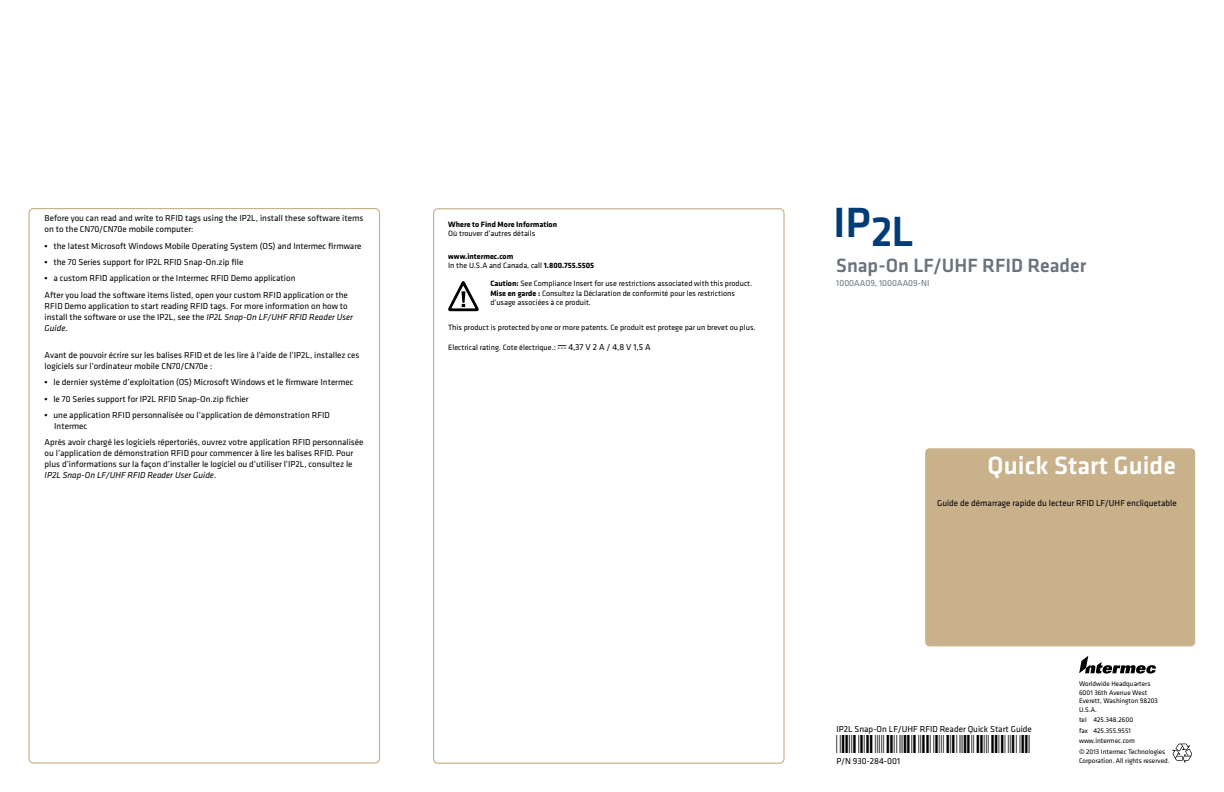
<style>
.page{position:relative;width:1224px;height:792px;background:#fff}
.page>*{position:absolute;margin:0;border:0;box-sizing:border-box;transform-origin:0 0}
.t1{font:500 43.8px "Klavika";color:#003d78}
.t2{font:500 25.9px "Klavika";color:#fff}
.t3{font:500 19.9px "Klavika";color:#6a737b}
.t4{font:9px/11px "Klavika";color:#000}
.t5{font:9px "Klavika";color:#6a737b}
.t6{font:8px/9.6px "Klavika";color:#000}
.t7{font:700 8px/9.6px "Klavika";color:#000}
.t8{font:7px/8.5px "Klavika";color:#000}
.s1{font-weight:700}
.s2{font-style:italic}
.s3{font-weight:400}
.s4{font-size:9px}
</style>
<div class="page">
<svg style="left:29px;top:208px;width:756px;height:556px"></svg>
<div style="left:925px;top:448px;width:270px;height:198px;background:#c8b18b;border-radius:4px"></div>
<svg style="left:1079px;top:656px;width:77px;height:18px"></svg>
<svg style="left:1172px;top:744px;width:20px;height:19px"></svg>
<svg style="left:448px;top:281px;width:31px;height:30px"></svg>
<svg style="left:558px;top:346px;width:8px;height:3px"></svg>
<p class="t4" style="left:45px;top:213px;width:320px">Before you can read and write to RFID tags using the IP2L, install these software items on to the CN70/CN70e mobile computer:</p>
<p class="t4" style="left:45px;top:240px;width:318px"><span class="s1">•</span> the latest Microsoft Windows Mobile Operating System (OS) and Intermec firmware</p>
<p class="t4" style="left:45px;top:256px;width:200px"><span class="s1">•</span> the 70 Series support for IP2L RFID Snap-On.zip file</p>
<p class="t4" style="left:45px;top:270px;width:305px;line-height:16.4px"><span class="s1">•</span> a custom RFID application or the Intermec RFID Demo application<br>After you load the software items listed, open your custom RFID application or the</p>
<p class="t4" style="left:45px;top:300px;width:310px">RFID Demo application to start reading RFID tags. For more information on how to install the software or use the IP2L, see the <span class="s2">IP2L Snap-On LF/UHF RFID Reader User<br>Guide</span>.</p>
<p class="t4" style="left:45px;top:349px;width:316px">Avant de pouvoir écrire sur les balises RFID et de les lire à l’aide de l’IP2L, installez ces logiciels sur l’ordinateur mobile CN70/CN70e :</p>
<p class="t4" style="left:45px;top:376px;width:310px"><span class="s1">•</span> le dernier système d’exploitation (OS) Microsoft Windows et le firmware Intermec</p>
<p class="t4" style="left:45px;top:393px;width:206px"><span class="s1">•</span> le 70 Series support for IP2L RFID Snap-On.zip fichier</p>
<p class="t4" style="left:54px;top:409px;width:277px;text-indent:-10px"><span class="s1">•</span> une application RFID personnalisée ou l’application de démonstration RFID<br>Intermec</p>
<p class="t4" style="left:45px;top:436px;width:320px">Après avoir chargé les logiciels répertoriés, ouvrez votre application RFID personnalisée ou l’application de démonstration RFID pour commencer à lire les balises RFID. Pour plus d’informations sur la façon d’installer le logiciel ou d’utiliser l’IP2L, consultez le <span class="s2">IP2L Snap-On LF/UHF RFID Reader User Guide</span>.</p>
<p class="t7" style="left:448px;top:219px;width:110px">Where to Find More Information</p>
<p class="t6" style="left:448px;top:228px;width:89px">Où trouver d’autres détails</p>
<p class="t7" style="left:448px;top:251px;width:148px">www.intermec.com<br><span class="s3">In the U.S.A and Canada, call</span> 1.800.755.5505</p>
<p class="t6" style="left:490px;top:279px;width:263px"><span class="s1">Caution:</span> See Compliance Insert for use restrictions associated with this product.<br><span class="s1">Mise en garde :</span> Consultez la Déclaration de conformité pour les restrictions d’usage associées à ce produit.</p>
<p class="t6" style="left:448px;top:322px;width:309px">This product is protected by one or more patents. Ce produit est protege par un brevet ou plus.</p>
<p class="t6" style="left:448px;top:343px;width:109px">Electrical rating. Cote électrique.<span class="s4">:</span></p>
<p class="t4" style="left:568px;top:342px;width:84px">4,37 V 2 A / 4,8 V 1,5 A</p>
<h1 class="t1" style="left:833px;top:198px;width:82px">IP2L</h1>
<h3 class="t3" style="left:836px;top:252px;width:252px">Snap-On LF/UHF RFID Reader</h3>
<p class="t5" style="left:836px;top:277px;width:95px">1000AA09, 1000AA09-NI</p>
<h2 class="t2" style="left:988px;top:448px;width:190px">Quick Start Guide</h2>
<p class="t4" style="left:937px;top:497px;width:241px">Guide de démarrage rapide du lecteur RFID LF/UHF encliquetable</p>
<p class="t4" style="left:836px;top:723px;width:197px">IP2L Snap-On LF/UHF RFID Reader Quick Start Guide</p>
<p class="t4" style="left:836px;top:755px;width:65px">P/N 930-284-001</p>
<p class="t8" style="left:1079px;top:679px;width:80px">Worldwide Headquarters<br>6001 36th Avenue West<br>Everett, Washington 98203<br>U.S.A.</p>
<p class="t8" style="left:1079px;top:714px;width:88px;line-height:10.7px">tel 425.348.2600<br>fax 425.355.9551 www.intermec.com<br>© 2013 Intermec Technologies</p>
<p class="t8" style="left:1079px;top:756px;width:92px">Corporation. All rights reserved.</p>
</div>
